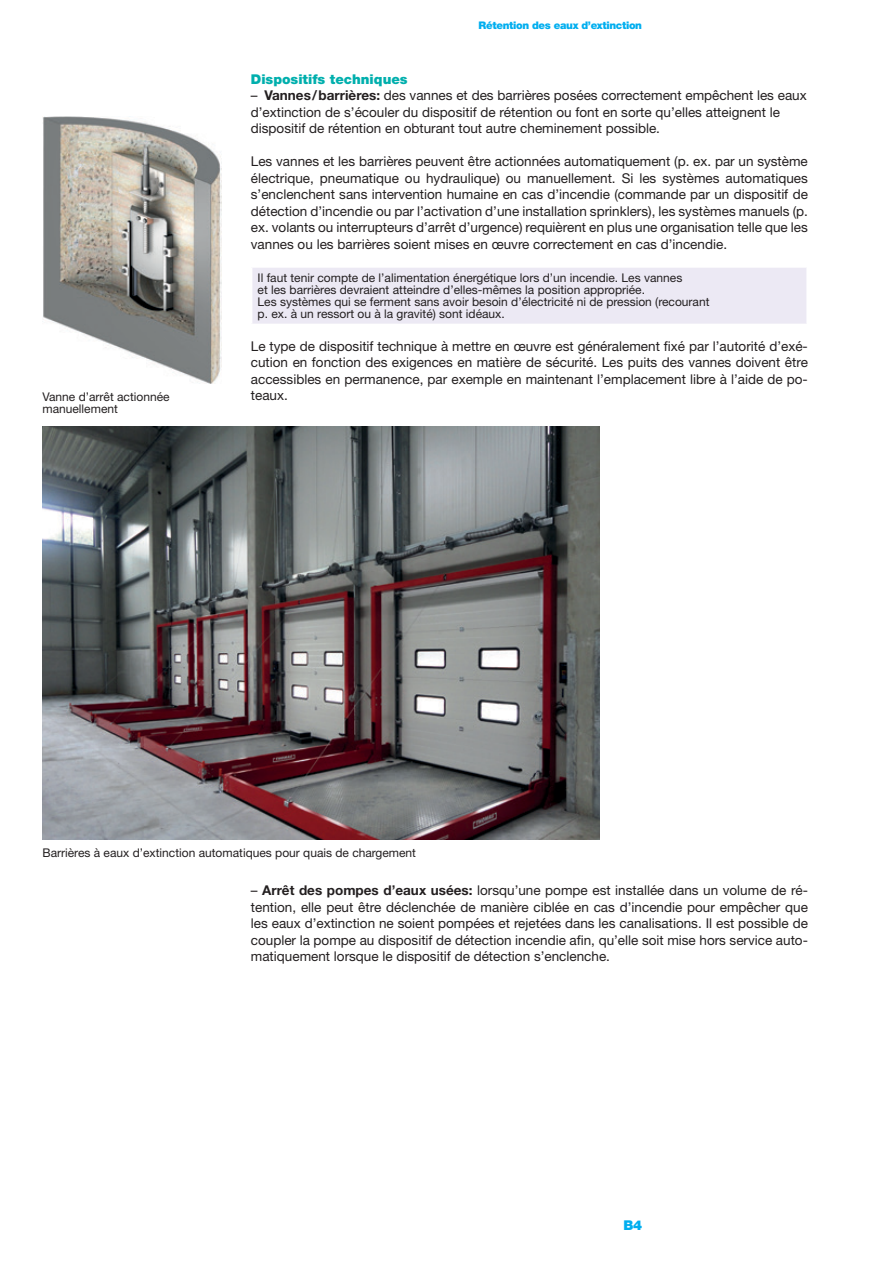
<style>
.page{position:relative;width:893px;height:1263px;background:#fff}
.page>*{position:absolute;margin:0;border:0;box-sizing:border-box;transform-origin:0 0}
.t1{font:13.5px/16.5px "Helvetica Neue";color:#231f20;text-align:justify}
.t2{font:900 13.5px "Helvetica Neue";color:#00afad}
.t3{font:900 13.5px "Helvetica Neue";color:#00aeef}
.t4{font:12px/12px "Helvetica Neue";color:#231f20}
.t5{font:900 10.5px "Helvetica Neue";letter-spacing:-.03em;color:#00aeef}
.s1{font-weight:700}
</style>
<div class="page">
<img style="left:43px;top:117px;width:178px;height:266px">
<img style="left:43px;top:427px;width:557px;height:412px">
<div style="left:252px;top:267px;width:555px;height:57px;background:#ece9f4"></div>
<hr style="left:251px;top:266px;width:557px;height:2px;background:#fff">
<hr style="left:806px;top:268px;width:2px;height:56px;background:#fff">
<p class="t5" style="left:479px;top:19px;width:165px">Rétention des eaux d’extinction</p>
<p class="t2" style="left:251px;top:71px;width:158px">Dispositifs techniques</p>
<p class="t1" style="left:251px;top:87px;width:557px;text-align:left">– <span class="s1">Vannes/barrières:</span> des vannes et des barrières posées correctement empêchent les eaux d’extinction de s’écouler du dispositif de rétention ou font en sorte qu’elles atteignent le dispositif de rétention en obturant tout autre cheminement possible.</p>
<p class="t1" style="left:251px;top:153px;width:559px">Les vannes et les barrières peuvent être actionnées automatiquement (p. ex. par un système électrique, pneumatique ou hydraulique) ou manuellement. Si les systèmes automatiques s’enclenchent sans intervention humaine en cas d’incendie (commande par un dispositif de détection d’incendie ou par l’activation d’une installation sprinklers), les systèmes manuels (p. ex. volants ou interrupteurs d’arrêt d’urgence) requièrent en plus une organisation telle que les vannes ou les barrières soient mises en œuvre correctement en cas d’incendie.</p>
<p class="t4" style="left:43px;top:391px;width:129px">Vanne d’arrêt actionnée manuellement</p>
<p class="t4" style="left:258px;top:272px;width:453px">Il faut tenir compte de l’alimentation énergétique lors d’un incendie. Les vannes<br>et les barrières devraient atteindre d’elles-mêmes la position appropriée.<br>Les systèmes qui se ferment sans avoir besoin d’électricité ni de pression (recourant p. ex. à un ressort ou à la gravité) sont idéaux.</p>
<p class="t1" style="left:251px;top:337px;width:558px">Le type de dispositif technique à mettre en œuvre est généralement fixé par l’autorité d’exé&shy;cution en fonction des exigences en matière de sécurité. Les puits des vannes doivent être accessibles en permanence, par exemple en maintenant l’emplacement libre à l’aide de po&shy;teaux.</p>
<p class="t4" style="left:43px;top:847px;width:375px">Barrières à eaux d’extinction automatiques pour quais de chargement</p>
<p class="t1" style="left:251px;top:882px;width:559px">– <span class="s1">Arrêt des pompes d’eaux usées:</span> lorsqu’une pompe est installée dans un volume de ré&shy;tention, elle peut être déclenchée de manière ciblée en cas d’incendie pour empêcher que les eaux d’extinction ne soient pompées et rejetées dans les canalisations. Il est possible de coupler la pompe au dispositif de détection incendie afin, qu’elle soit mise hors service auto&shy;matiquement lorsque le dispositif de détection s’enclenche.</p>
<p class="t3" style="left:623px;top:1217px;width:20px">B4</p>
</div>
